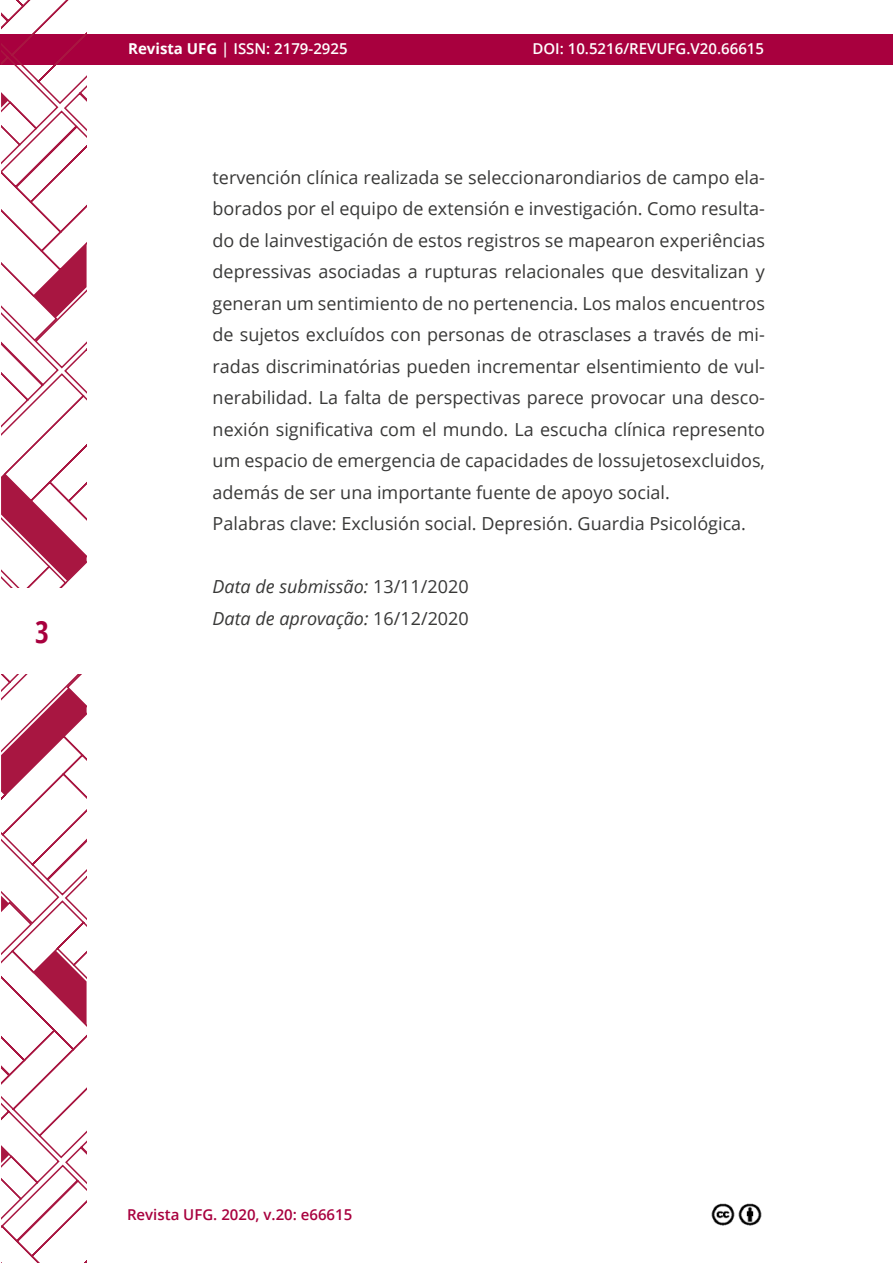
<style>
.page{position:relative;width:893px;height:1263px;background:#fff}
.page>*{position:absolute;margin:0;border:0;box-sizing:border-box;transform-origin:0 0}
.t1{font:700 30px "Open Sans Condensed";color:#a8003e}
.t2{font:18px/31.5px "Open Sans";color:#383837}
.t3{font:italic 18px/31.5px "Open Sans";color:#383837}
.t4{font:600 15px "Open Sans";color:#fff}
.t5{font:600 15px "Open Sans";color:#a8003e}
.s1{font-weight:700}
.s2{font-style:normal}
</style>
<div class="page">
<div style="left:0;top:34px;width:893px;height:30px;background:#a8003e"></div>
<img style="left:711px;top:1203px;width:24px;height:23px">
<img style="left:738px;top:1203px;width:24px;height:23px">
<svg style="left:1px;top:0;width:86px;height:1263px"></svg>
<div style="left:0;top:589px;width:91px;height:85px;background:#fff"></div>
<h1 class="t1" style="left:35px;top:611px;width:15px">3</h1>
<p class="t4" style="left:128px;top:38px;width:221px"><span class="s1">Revista UFG</span> | ISSN: 2179-2925</p>
<p class="t4" style="left:532px;top:38px;width:233px">DOI: 10.5216/REVUFG.V20.66615</p>
<p class="t2" style="left:213px;top:161px;width:554px">tervención clínica realizada se seleccionarondiarios de campo ela&shy;borados por el equipo de extensión e investigación. Como resulta&shy;do de lainvestigación de estos registros se mapearon experiências depressivas asociadas a rupturas relacionales que desvitalizan y generan um sentimiento de no pertenencia. Los malos encuentros de sujetos excluídos con personas de otrasclases a través de mi&shy;radas discriminatórias pueden incrementar elsentimiento de vul&shy;nerabilidad. La falta de perspectivas parece provocar una desco&shy;nexión significativa com el mundo. La escucha clínica represento um espacio de emergencia de capacidades de lossujetosexcluidos, además de ser una importante fuente de apoyo social.<br>Palabras clave: Exclusión social. Depresión. Guardia Psicológica.</p>
<p class="t3" style="left:213px;top:571px;width:258px">Data de submissão: <span class="s2">13/11/2020<br></span>Data de aprovação: <span class="s2">16/12/2020</span></p>
<p class="t5" style="left:127px;top:1204px;width:227px">Revista UFG. 2020, v.20: e66615</p>
</div>
